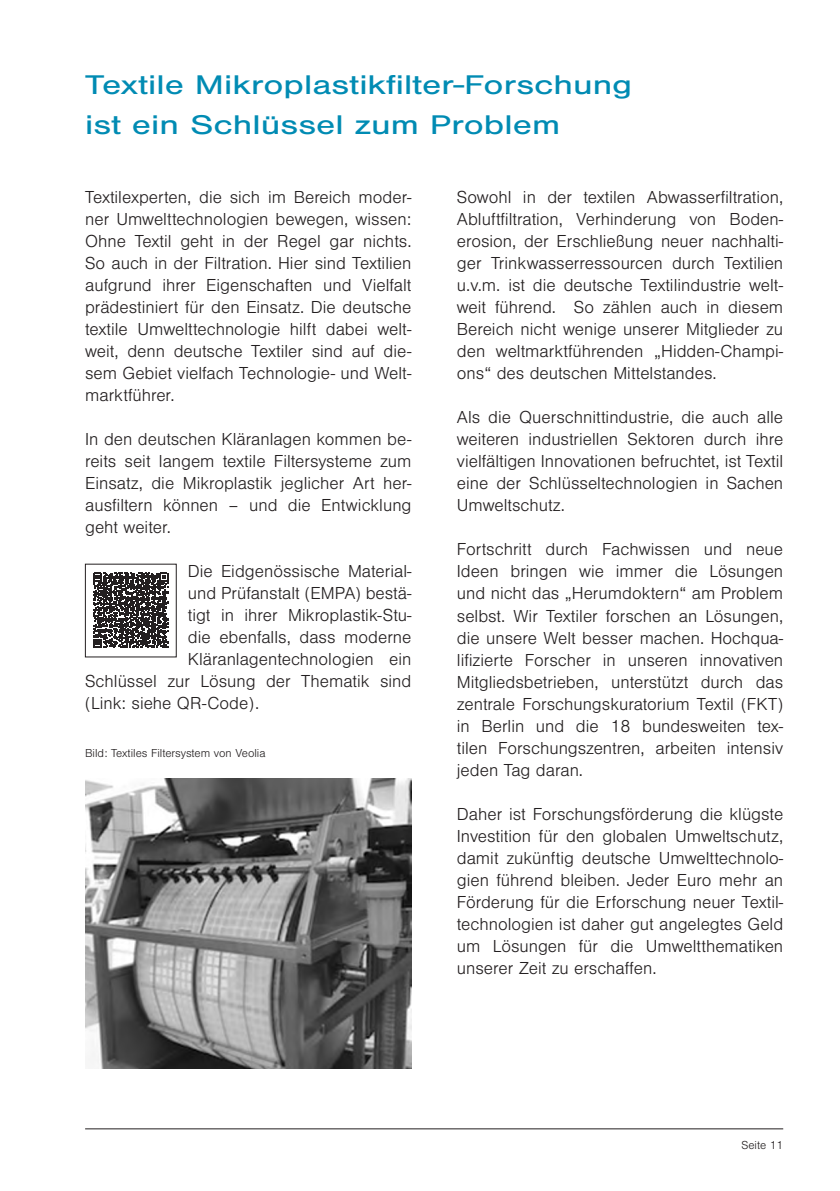
<style>
.page{position:relative;width:840px;height:1191px;background:#fff}
.page>*{position:absolute;margin:0;border:0;box-sizing:border-box;transform-origin:0 0}
.t1{font:28px/40px "Nimbus San";color:#008bb3;scale:1.3 1}
.t2{font:300 18px/22px "Nimbus San";color:#231f20;text-align:justify}
.t3{font:300 12px "Nimbus San";color:#231f20}
</style>
<div class="page">
<hr style="left:85px;top:1128px;width:697px;height:1px;background:#231f20">
<img style="left:85px;top:778px;width:326px;height:290px">
<svg style="left:93px;top:573px;width:75px;height:74px"></svg>
<h1 class="t1" style="left:85px;top:65px;width:422px">Textile Mikroplastikfilter-Forschung ist ein Schlüssel zum Problem</h1>
<p class="t2" style="left:85px;top:187px;width:328px">Textilexperten, die sich im Bereich moder&shy;ner Umwelttechnologien bewegen, wissen:<br>Ohne Textil geht in der Regel gar nichts.<br>So auch in der Filtration. Hier sind Textilien aufgrund ihrer Eigenschaften und Vielfalt prädestiniert für den Einsatz. Die deutsche textile Umwelttechnologie hilft dabei welt&shy;weit, denn deutsche Textiler sind auf die&shy;sem Gebiet vielfach Technologie- und Welt&shy;marktführer.</p>
<p class="t2" style="left:85px;top:429px;width:328px">In den deutschen Kläranlagen kommen be&shy;reits seit langem textile Filtersysteme zum Einsatz, die Mikroplastik jeglicher Art her&shy;ausfiltern können – und die Entwicklung geht weiter.</p>
<p class="t2" style="left:188px;top:561px;width:225px">Die Eidgenössische Material-</p>
<p class="t2" style="left:188px;top:583px;width:225px">und Prüfanstalt (EMPA) bestä-</p>
<p class="t2" style="left:188px;top:605px;width:225px">tigt in ihrer Mikroplastik-Stu-</p>
<p class="t2" style="left:188px;top:627px;width:225px">die ebenfalls, dass moderne</p>
<p class="t2" style="left:188px;top:649px;width:225px">Kläranlagentechnologien ein</p>
<p class="t2" style="left:85px;top:671px;width:327px">Schlüssel zur Lösung der Thematik sind</p>
<p class="t2" style="left:85px;top:693px;width:175px">(Link: siehe QR-Code).</p>
<p class="t3" style="left:85px;top:746px;width:182px">Bild: Textiles Filtersystem von Veolia</p>
<p class="t2" style="left:456px;top:187px;width:328px">Sowohl in der textilen Abwasserfiltration, Abluftfiltration, Verhinderung von Boden&shy;erosion, der Erschließung neuer nachhalti&shy;ger Trinkwasserressourcen durch Textilien u.v.m. ist die deutsche Textilindustrie welt&shy;weit führend. So zählen auch in diesem Bereich nicht wenige unserer Mitglieder zu den weltmarktführenden „Hidden-Champi&shy;ons“ des deutschen Mittelstandes.</p>
<p class="t2" style="left:456px;top:407px;width:328px">Als die Querschnittindustrie, die auch alle weiteren industriellen Sektoren durch ihre vielfältigen Innovationen befruchtet, ist Textil eine der Schlüsseltechnologien in Sachen Umweltschutz.</p>
<p class="t2" style="left:456px;top:539px;width:328px">Fortschritt durch Fachwissen und neue Ideen bringen wie immer die Lösungen und nicht das „Herumdoktern“ am Problem selbst. Wir Textiler forschen an Lösungen, die unsere Welt besser machen. Hochqua&shy;lifizierte Forscher in unseren innovativen Mitgliedsbetrieben, unterstützt durch das zentrale Forschungskuratorium Textil (FKT) in Berlin und die 18 bundesweiten tex&shy;tilen Forschungszentren, arbeiten intensiv jeden Tag daran.</p>
<p class="t2" style="left:456px;top:803px;width:328px">Daher ist Forschungsförderung die klügste Investition für den globalen Umweltschutz, damit zukünftig deutsche Umwelttechnolo&shy;gien führend bleiben. Jeder Euro mehr an Förderung für die Erforschung neuer Textil&shy;technologien ist daher gut angelegtes Geld um Lösungen für die Umweltthematiken unserer Zeit zu erschaffen.</p>
<p class="t3" style="left:741px;top:1138px;width:43px">Seite 11</p>
</div>
